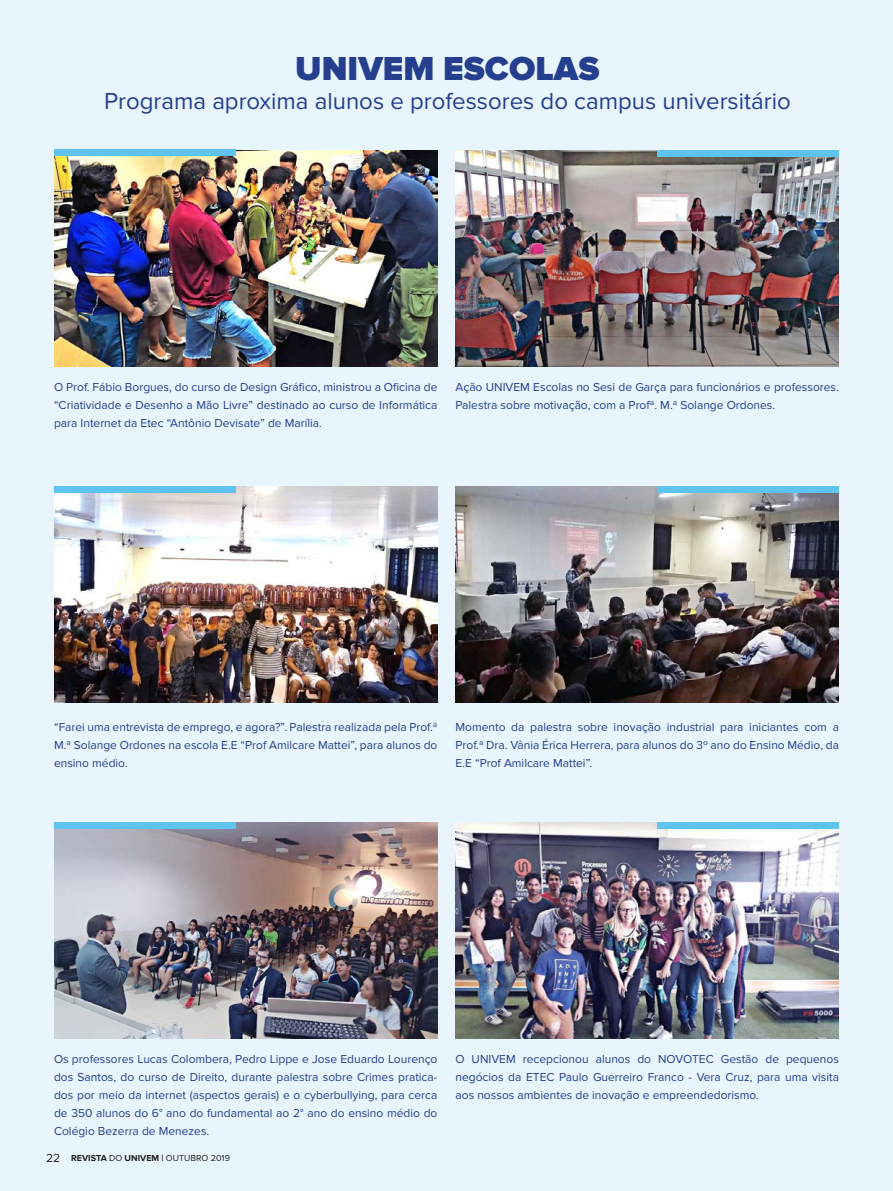
<style>
.page{position:relative;width:893px;height:1191px;background:#e9f5fc}
.page>*{position:absolute;margin:0;border:0;box-sizing:border-box;transform-origin:0 0}
.t1{font:900 34.5px "Proxima Nova";color:#253f8e}
.t2{font:24px "Proxima Nova";color:#253f8e}
.t3{font:12px/18px "Proxima Nova";color:#253f8e;text-align:justify}
.t4{font:12px "Proxima Nova";color:#231f20}
.t5{font:700 9px "Proxima Nova";color:#231f20}
.s1{font-weight:400}
</style>
<div class="page">
<img style="left:54px;top:150px;width:383px;height:216px">
<img style="left:54px;top:486px;width:383px;height:216px">
<img style="left:54px;top:822px;width:383px;height:216px">
<img style="left:455px;top:150px;width:384px;height:216px">
<img style="left:455px;top:486px;width:384px;height:216px">
<img style="left:455px;top:822px;width:384px;height:216px">
<div style="left:657px;top:486px;width:182px;height:7px;background:#5ec3ef"></div>
<div style="left:657px;top:822px;width:182px;height:7px;background:#5ec3ef"></div>
<div style="left:657px;top:150px;width:182px;height:7px;background:#5ec3ef"></div>
<div style="left:54px;top:486px;width:182px;height:7px;background:#5ec3ef"></div>
<div style="left:54px;top:822px;width:182px;height:7px;background:#5ec3ef"></div>
<div style="left:54px;top:149px;width:182px;height:7px;background:#5ec3ef"></div>
<p class="t1" style="left:295px;top:48px;width:306px">UNIVEM ESCOLAS</p>
<p class="t2" style="left:104px;top:87px;width:688px">Programa aproxima alunos e professores do campus universitário</p>
<p class="t3" style="left:54px;top:378px;width:385px">O Prof. Fábio Borgues, do curso de Design Gráfico, ministrou a Oficina de “Criatividade e Desenho a Mão Livre” destinado ao curso de Informática para Internet da Etec “Antônio Devisate” de Marília.</p>
<p class="t3" style="left:455px;top:378px;width:385px">Ação UNIVEM Escolas no Sesi de Garça para funcionários e professores.<br>Palestra sobre motivação, com a Profª. M.ª Solange Ordones.</p>
<p class="t3" style="left:54px;top:718px;width:385px">“Farei uma entrevista de emprego, e agora?”. Palestra realizada pela Prof.ª M.ª Solange Ordones na escola E.E “Prof Amilcare Mattei”, para alunos do ensino médio.</p>
<p class="t3" style="left:455px;top:718px;width:385px">Momento da palestra sobre inovação industrial para iniciantes com a Prof.ª Dra. Vânia Érica Herrera, para alunos do 3º ano do Ensino Médio, da E.E “Prof Amilcare Mattei”.</p>
<p class="t3" style="left:54px;top:1050px;width:385px">Os professores Lucas Colombera, Pedro Lippe e Jose Eduardo Lourenço dos Santos, do curso de Direito, durante palestra sobre Crimes pratica&shy;dos por meio da internet (aspectos gerais) e o cyberbullying, para cerca de 350 alunos do 6° ano do fundamental ao 2° ano do ensino médio do Colégio Bezerra de Menezes.</p>
<p class="t4" style="left:46px;top:1150px;width:16px">22</p>
<p class="t5" style="left:71px;top:1153px;width:160px">REVISTA <span class="s1">DO</span> UNIVEM | <span class="s1">OUTUBRO 2019</span></p>
<p class="t3" style="left:455px;top:1050px;width:385px">O UNIVEM recepcionou alunos do NOVOTEC Gestão de pequenos negócios da ETEC Paulo Guerreiro Franco - Vera Cruz, para uma visita aos nossos ambientes de inovação e empreendedorismo.</p>
</div>
